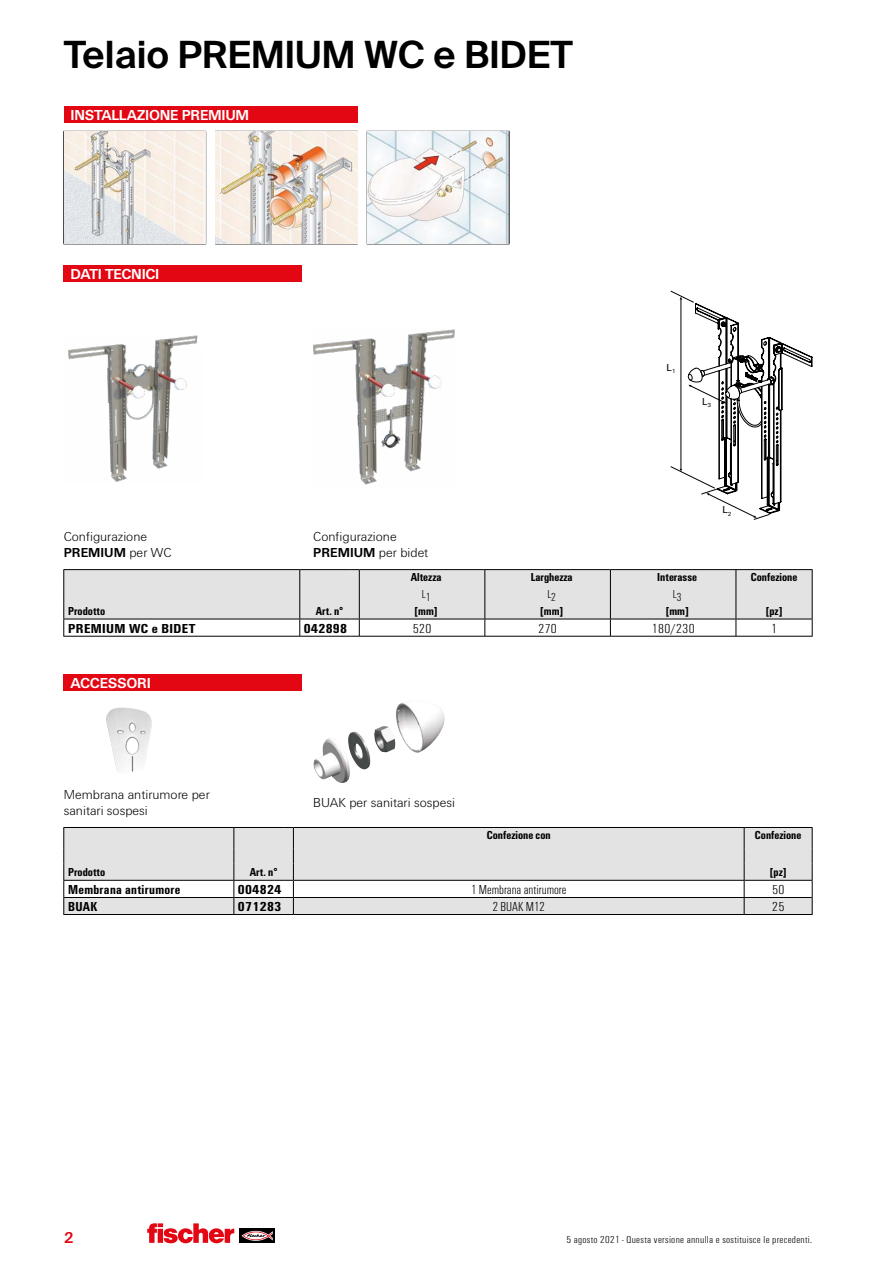
<style>
.page{position:relative;width:893px;height:1263px;background:#fff}
.page>*{position:absolute;margin:0;border:0;box-sizing:border-box;transform-origin:0 0}
.t1{font:600 37.5px "fischerstrong";letter-spacing:.005em;color:#000}
.t2{font:700 15px "Fi We";letter-spacing:-.02em;color:#fff}
.t3{font:600 15px "fischerstrong";color:#e30613}
.t4{font:300 13.5px/16.2px "Fi We";color:#000}
.t5{font:700 condensed 13.5px "Fi We";letter-spacing:.025em;color:#000;scale:1.1 1}
.t6{font:300 condensed 13.5px "Fi We";color:#000}
.t7{font:700 condensed 13.5px "Fi We";letter-spacing:.025em;color:#000}
.t8{font:300 condensed 13.5px "Fi We";color:#000;scale:1.1 1}
.t9{font:700 condensed 12px "Fi We";color:#000}
.t10{font:300 condensed 12px "Fi We";color:#000}
.t11{font:300 condensed 10.5px "Fi We";letter-spacing:.025em;color:#000;scale:1.1 1}
.t12{font:10.5px "Fi We";color:#000}
.s1{font-weight:700}
</style>
<div class="page">
<div style="left:240px;top:1229px;width:35px;height:14px;background:#000"></div>
<svg style="left:241px;top:1231px;width:32px;height:10px"></svg>
<svg style="left:147px;top:1223px;width:87px;height:20px"></svg>
<div style="left:64px;top:106px;width:293px;height:17px;background:#e30613"></div>
<hr style="left:63px;top:131px;width:143px;height:1px;background:#000">
<hr style="left:63px;top:132px;width:1px;height:111px;background:#000">
<hr style="left:205px;top:132px;width:1px;height:111px;background:#000">
<hr style="left:63px;top:243px;width:143px;height:1px;background:#000">
<hr style="left:215px;top:131px;width:143px;height:1px;background:#000">
<hr style="left:215px;top:132px;width:1px;height:111px;background:#000">
<hr style="left:357px;top:132px;width:1px;height:111px;background:#000">
<hr style="left:215px;top:243px;width:143px;height:1px;background:#000">
<hr style="left:367px;top:131px;width:142px;height:1px;background:#000">
<hr style="left:367px;top:132px;width:1px;height:111px;background:#000">
<hr style="left:509px;top:132px;width:1px;height:111px;background:#000">
<hr style="left:367px;top:243px;width:142px;height:1px;background:#000">
<img style="left:64px;top:132px;width:141px;height:111px">
<img style="left:216px;top:132px;width:141px;height:111px">
<img style="left:368px;top:132px;width:141px;height:111px">
<svg style="left:63px;top:569px;width:750px;height:68px"></svg>
<div style="left:64px;top:266px;width:238px;height:16px;background:#e30613"></div>
<img style="left:68px;top:335px;width:130px;height:147px">
<img style="left:313px;top:329px;width:142px;height:156px">
<svg style="left:671px;top:291px;width:141px;height:228px"></svg>
<svg style="left:63px;top:827px;width:750px;height:88px"></svg>
<div style="left:64px;top:674px;width:238px;height:17px;background:#e30613"></div>
<img style="left:106px;top:708px;width:46px;height:64px">
<img style="left:313px;top:701px;width:132px;height:82px">
<h1 class="t1" style="left:64px;top:33px;width:511px">Telaio PREMIUM WC e BIDET</h1>
<p class="t2" style="left:71px;top:107px;width:180px">INSTALLAZIONE PREMIUM</p>
<p class="t2" style="left:71px;top:266px;width:90px">DATI TECNICI</p>
<p class="t12" style="left:666px;top:362px;width:11px">L<sub>1</sub></p>
<p class="t12" style="left:702px;top:395px;width:11px">L<sub>3</sub></p>
<p class="t12" style="left:723px;top:504px;width:11px">L<sub>2</sub></p>
<p class="t4" style="left:64px;top:528px;width:109px">Configurazione<br><span class="s1">PREMIUM</span> per WC</p>
<p class="t4" style="left:313px;top:528px;width:117px">Configurazione<br><span class="s1">PREMIUM</span> per bidet</p>
<p class="t9" style="left:411px;top:570px;width:32px">Altezza</p>
<p class="t9" style="left:531px;top:570px;width:44px">Larghezza</p>
<p class="t9" style="left:657px;top:570px;width:41px">Interasse</p>
<p class="t9" style="left:751px;top:570px;width:48px">Confezione</p>
<p class="t10" style="left:422px;top:589px;width:10px">L1</p>
<p class="t10" style="left:547px;top:589px;width:10px">L2</p>
<p class="t10" style="left:673px;top:589px;width:10px">L3</p>
<p class="t9" style="left:68px;top:604px;width:39px">Prodotto</p>
<p class="t9" style="left:316px;top:604px;width:29px">Art. n°</p>
<p class="t9" style="left:415px;top:604px;width:25px">[mm]</p>
<p class="t9" style="left:540px;top:604px;width:25px">[mm]</p>
<p class="t9" style="left:666px;top:604px;width:25px">[mm]</p>
<p class="t9" style="left:766px;top:604px;width:18px">[pz]</p>
<p class="t5" style="left:68px;top:620px;width:117px">PREMIUM WC e BIDET</p>
<p class="t5" style="left:304px;top:620px;width:41px">042898</p>
<p class="t8" style="left:413px;top:621px;width:18px">520</p>
<p class="t8" style="left:538px;top:621px;width:18px">270</p>
<p class="t8" style="left:652px;top:621px;width:41px">180/230</p>
<p class="t8" style="left:771px;top:621px;width:7px">1</p>
<p class="t2" style="left:71px;top:675px;width:82px">ACCESSORI</p>
<p class="t4" style="left:64px;top:786px;width:148px">Membrana antirumore per sanitari sospesi</p>
<p class="t4" style="left:313px;top:794px;width:143px">BUAK per sanitari sospesi</p>
<p class="t9" style="left:487px;top:828px;width:65px">Confezione con</p>
<p class="t9" style="left:755px;top:828px;width:48px">Confezione</p>
<p class="t9" style="left:68px;top:865px;width:39px">Prodotto</p>
<p class="t9" style="left:250px;top:865px;width:29px">Art. n°</p>
<p class="t9" style="left:770px;top:865px;width:18px">[pz]</p>
<p class="t7" style="left:68px;top:882px;width:114px">Membrana antirumore</p>
<p class="t5" style="left:238px;top:882px;width:41px">004824</p>
<p class="t6" style="left:471px;top:882px;width:97px">1 Membrana antirumore</p>
<p class="t8" style="left:772px;top:882px;width:13px">50</p>
<p class="t7" style="left:68px;top:899px;width:31px">BUAK</p>
<p class="t5" style="left:238px;top:899px;width:41px">071283</p>
<p class="t6" style="left:493px;top:899px;width:54px">2 BUAK M12</p>
<p class="t8" style="left:772px;top:899px;width:13px">25</p>
<p class="t3" style="left:64px;top:1229px;width:12px">2</p>
<p class="t11" style="left:566px;top:1234px;width:225px">5 agosto 2021 - Questa versione annulla e sostituisce le precedenti.</p>
</div>
